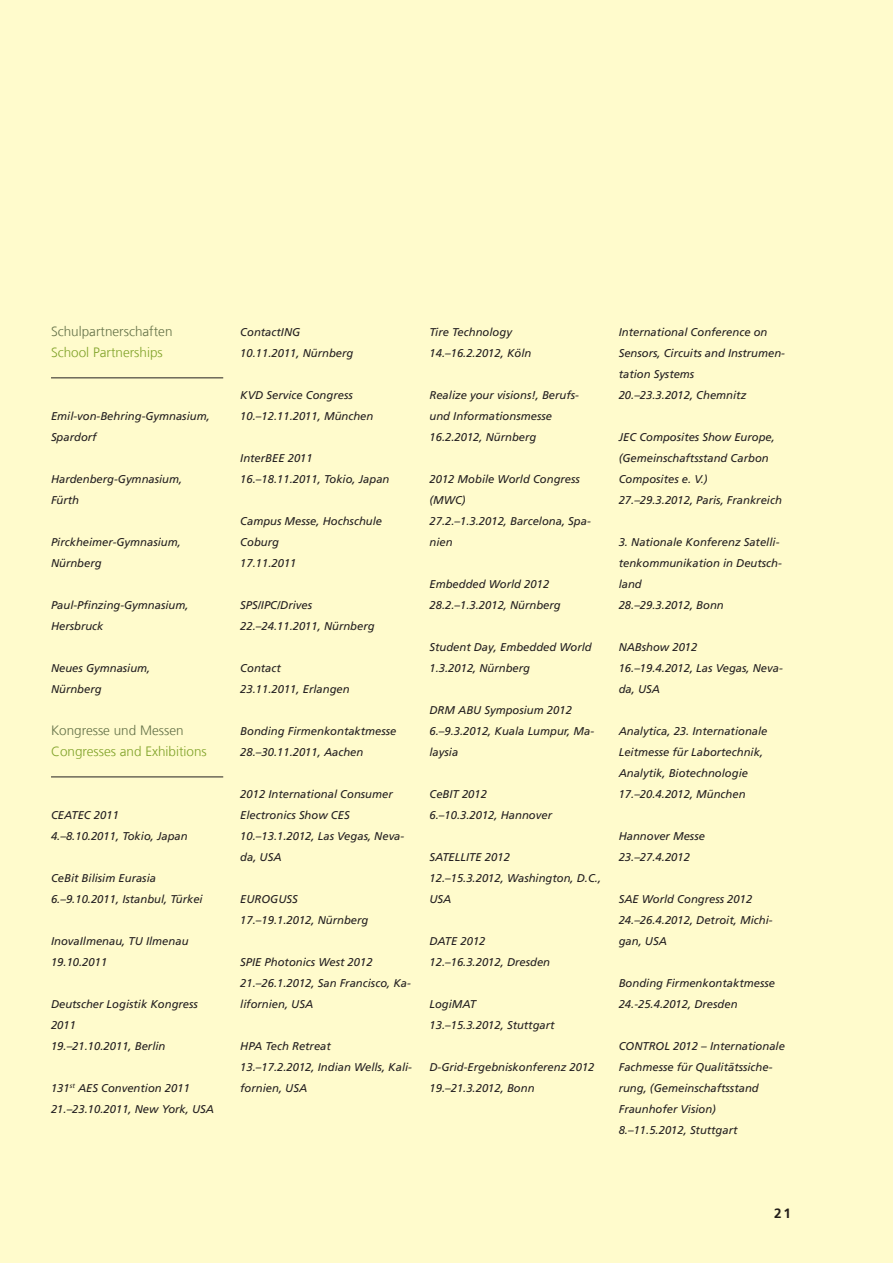
<style>
.page{position:relative;width:893px;height:1263px;background:#fffbcc}
.page>*{position:absolute;margin:0;border:0;box-sizing:border-box;transform-origin:0 0}
._05_Marginalie_Bildu{font:300 13.5px "Frutiger LT Com";color:#81a32a}
._06_Fließtext{font:300 13.5px "Frutiger LT Com";color:#657249}
._06_Fließtext-2{font:300 13.5px "Frutiger LT Com";color:#81a32a}
._05_Marginalie_Bildu-2{font:300 13.5px "Frutiger LT Com";color:#657249}
.t1{font:700 13.5px "Frutiger LT Com";color:#231f20}
._05_Marginalie_Bildu-3{font:italic 11.25px/21px "Frutiger LT Com";color:#231f20}
</style>
<div class="page">
<hr style="left:51px;top:378px;width:172px;height:1px;background:#231f20">
<hr style="left:51px;top:777px;width:172px;height:1px;background:#231f20">
<p class="_06_Fließtext" style="left:51px;top:323px;width:123px">Schulpartnerschaften</p>
<p class="_06_Fließtext-2" style="left:51px;top:344px;width:113px">School Partnerships</p>
<p class="_05_Marginalie_Bildu-3" style="left:51px;top:406px;width:160px">Emil-von-Behring-Gymnasium,<br>Spardorf</p>
<p class="_05_Marginalie_Bildu-3" style="left:51px;top:469px;width:133px">Hardenberg-Gymnasium,</p>
<p class="_05_Marginalie_Bildu-3" style="left:51px;top:490px;width:30px">Fürth</p>
<p class="_05_Marginalie_Bildu-3" style="left:51px;top:532px;width:131px">Pirckheimer-Gymnasium,<br>Nürnberg</p>
<p class="_05_Marginalie_Bildu-3" style="left:51px;top:595px;width:139px">Paul-Pfinzing-Gymnasium,<br>Hersbruck</p>
<p class="_05_Marginalie_Bildu-3" style="left:51px;top:658px;width:101px">Neues Gymnasium,</p>
<p class="_05_Marginalie_Bildu-3" style="left:51px;top:679px;width:52px">Nürnberg</p>
<p class="_05_Marginalie_Bildu-2" style="left:51px;top:722px;width:134px">Kongresse und Messen</p>
<p class="_05_Marginalie_Bildu" style="left:51px;top:743px;width:157px">Congresses and Exhibitions</p>
<p class="_05_Marginalie_Bildu-3" style="left:51px;top:805px;width:69px">CEATEC 2011</p>
<p class="_05_Marginalie_Bildu-3" style="left:51px;top:826px;width:138px">4.–8.10.2011, Tokio, Japan</p>
<p class="_05_Marginalie_Bildu-3" style="left:51px;top:868px;width:107px">CeBit Bilisim Eurasia</p>
<p class="_05_Marginalie_Bildu-3" style="left:51px;top:889px;width:153px">6.–9.10.2011, Istanbul, Türkei</p>
<p class="_05_Marginalie_Bildu-3" style="left:51px;top:931px;width:139px">InovaIlmenau, TU Ilmenau</p>
<p class="_05_Marginalie_Bildu-3" style="left:51px;top:952px;width:58px">19.10.2011</p>
<p class="_05_Marginalie_Bildu-3" style="left:51px;top:994px;width:148px">Deutscher Logistik Kongress<br>2011</p>
<p class="_05_Marginalie_Bildu-3" style="left:51px;top:1036px;width:116px">19.–21.10.2011, Berlin</p>
<p class="_05_Marginalie_Bildu-3" style="left:51px;top:1078px;width:140px">131<sup>st</sup> AES Convention 2011</p>
<p class="_05_Marginalie_Bildu-3" style="left:51px;top:1099px;width:164px">21.–23.10.2011, New York, USA</p>
<p class="_05_Marginalie_Bildu-3" style="left:240px;top:322px;width:61px">ContactING</p>
<p class="_05_Marginalie_Bildu-3" style="left:240px;top:343px;width:115px">10.11.2011, Nürnberg</p>
<p class="_05_Marginalie_Bildu-3" style="left:240px;top:385px;width:114px">KVD Service Congress</p>
<p class="_05_Marginalie_Bildu-3" style="left:240px;top:406px;width:135px">10.–12.11.2011, München</p>
<p class="_05_Marginalie_Bildu-3" style="left:240px;top:448px;width:74px">InterBEE 2011</p>
<p class="_05_Marginalie_Bildu-3" style="left:240px;top:469px;width:151px">16.–18.11.2011, Tokio, Japan</p>
<p class="_05_Marginalie_Bildu-3" style="left:240px;top:511px;width:143px">Campus Messe, Hochschule<br>Coburg</p>
<p class="_05_Marginalie_Bildu-3" style="left:240px;top:553px;width:58px">17.11.2011</p>
<p class="_05_Marginalie_Bildu-3" style="left:240px;top:595px;width:73px">SPS/IPC/Drives</p>
<p class="_05_Marginalie_Bildu-3" style="left:240px;top:616px;width:136px">22.–24.11.2011, Nürnberg</p>
<p class="_05_Marginalie_Bildu-3" style="left:240px;top:658px;width:42px">Contact</p>
<p class="_05_Marginalie_Bildu-3" style="left:240px;top:679px;width:111px">23.11.2011, Erlangen</p>
<p class="_05_Marginalie_Bildu-3" style="left:240px;top:721px;width:158px">Bonding Firmenkontaktmesse</p>
<p class="_05_Marginalie_Bildu-3" style="left:240px;top:742px;width:125px">28.–30.11.2011, Aachen</p>
<p class="_05_Marginalie_Bildu-3" style="left:240px;top:784px;width:154px">2012 International Consumer<br>Electronics Show CES</p>
<p class="_05_Marginalie_Bildu-3" style="left:240px;top:826px;width:166px">10.–13.1.2012, Las Vegas, Neva&shy;da, USA</p>
<p class="_05_Marginalie_Bildu-3" style="left:240px;top:889px;width:59px">EUROGUSS</p>
<p class="_05_Marginalie_Bildu-3" style="left:240px;top:910px;width:130px">17.–19.1.2012, Nürnberg</p>
<p class="_05_Marginalie_Bildu-3" style="left:240px;top:952px;width:134px">SPIE Photonics West 2012</p>
<p class="_05_Marginalie_Bildu-3" style="left:240px;top:973px;width:172px">21.–26.1.2012, San Francisco, Ka&shy;lifornien, USA</p>
<p class="_05_Marginalie_Bildu-3" style="left:240px;top:1036px;width:92px">HPA Tech Retreat</p>
<p class="_05_Marginalie_Bildu-3" style="left:240px;top:1057px;width:173px">13.–17.2.2012, Indian Wells, Kali&shy;fornien, USA</p>
<p class="_05_Marginalie_Bildu-3" style="left:429px;top:322px;width:84px">Tire Technology</p>
<p class="_05_Marginalie_Bildu-3" style="left:429px;top:343px;width:103px">14.–16.2.2012, Köln</p>
<p class="_05_Marginalie_Bildu-3" style="left:429px;top:385px;width:151px">Realize your visions!, Berufs&shy;und Informationsmesse</p>
<p class="_05_Marginalie_Bildu-3" style="left:429px;top:427px;width:108px">16.2.2012, Nürnberg</p>
<p class="_05_Marginalie_Bildu-3" style="left:429px;top:469px;width:152px">2012 Mobile World Congress (MWC)</p>
<p class="_05_Marginalie_Bildu-3" style="left:429px;top:511px;width:163px">27.2.–1.3.2012, Barcelona, Spa&shy;nien</p>
<p class="_05_Marginalie_Bildu-3" style="left:429px;top:574px;width:121px">Embedded World 2012</p>
<p class="_05_Marginalie_Bildu-3" style="left:429px;top:595px;width:133px">28.2.–1.3.2012, Nürnberg</p>
<p class="_05_Marginalie_Bildu-3" style="left:429px;top:637px;width:164px">Student Day, Embedded World</p>
<p class="_05_Marginalie_Bildu-3" style="left:429px;top:658px;width:102px">1.3.2012, Nürnberg</p>
<p class="_05_Marginalie_Bildu-3" style="left:429px;top:700px;width:144px">DRM ABU Symposium 2012</p>
<p class="_05_Marginalie_Bildu-3" style="left:429px;top:721px;width:166px">6.–9.3.2012, Kuala Lumpur, Ma&shy;laysia</p>
<p class="_05_Marginalie_Bildu-3" style="left:429px;top:784px;width:59px">CeBIT 2012</p>
<p class="_05_Marginalie_Bildu-3" style="left:429px;top:805px;width:124px">6.–10.3.2012, Hannover</p>
<p class="_05_Marginalie_Bildu-3" style="left:429px;top:847px;width:82px">SATELLITE 2012</p>
<p class="_05_Marginalie_Bildu-3" style="left:429px;top:868px;width:173px">12.–15.3.2012, Washington, D.C.,<br>USA</p>
<p class="_05_Marginalie_Bildu-3" style="left:429px;top:931px;width:58px">DATE 2012</p>
<p class="_05_Marginalie_Bildu-3" style="left:429px;top:952px;width:122px">12.–16.3.2012, Dresden</p>
<p class="_05_Marginalie_Bildu-3" style="left:429px;top:994px;width:48px">LogiMAT</p>
<p class="_05_Marginalie_Bildu-3" style="left:429px;top:1015px;width:127px">13.–15.3.2012, Stuttgart</p>
<p class="_05_Marginalie_Bildu-3" style="left:429px;top:1057px;width:167px">D-Grid-Ergebniskonferenz 2012</p>
<p class="_05_Marginalie_Bildu-3" style="left:429px;top:1078px;width:107px">19.–21.3.2012, Bonn</p>
<p class="_05_Marginalie_Bildu-3" style="left:619px;top:322px;width:168px">International Conference on<br>Sensors, Circuits and Instrumen&shy;tation Systems</p>
<p class="_05_Marginalie_Bildu-3" style="left:619px;top:385px;width:129px">20.–23.3.2012, Chemnitz</p>
<p class="_05_Marginalie_Bildu-3" style="left:619px;top:427px;width:158px">JEC Composites Show Europe, (Gemeinschaftsstand Carbon<br>Composites e. V.)</p>
<p class="_05_Marginalie_Bildu-3" style="left:619px;top:490px;width:165px">27.–29.3.2012, Paris, Frankreich</p>
<p class="_05_Marginalie_Bildu-3" style="left:619px;top:532px;width:165px">3. Nationale Konferenz Satelli&shy;tenkommunikation in Deutsch&shy;land</p>
<p class="_05_Marginalie_Bildu-3" style="left:619px;top:595px;width:107px">28.–29.3.2012, Bonn</p>
<p class="_05_Marginalie_Bildu-3" style="left:619px;top:637px;width:80px">NABshow 2012</p>
<p class="_05_Marginalie_Bildu-3" style="left:619px;top:658px;width:166px">16.–19.4.2012, Las Vegas, Neva&shy;da, USA</p>
<p class="_05_Marginalie_Bildu-3" style="left:619px;top:721px;width:150px">Analytica, 23. Internationale<br>Leitmesse für Labortechnik,<br>Analytik, Biotechnologie</p>
<p class="_05_Marginalie_Bildu-3" style="left:619px;top:784px;width:128px">17.–20.4.2012, München</p>
<p class="_05_Marginalie_Bildu-3" style="left:619px;top:826px;width:88px">Hannover Messe</p>
<p class="_05_Marginalie_Bildu-3" style="left:619px;top:847px;width:73px">23.–27.4.2012</p>
<p class="_05_Marginalie_Bildu-3" style="left:619px;top:889px;width:135px">SAE World Congress 2012</p>
<p class="_05_Marginalie_Bildu-3" style="left:619px;top:910px;width:155px">24.–26.4.2012, Detroit, Michi&shy;gan, USA</p>
<p class="_05_Marginalie_Bildu-3" style="left:619px;top:973px;width:158px">Bonding Firmenkontaktmesse</p>
<p class="_05_Marginalie_Bildu-3" style="left:619px;top:994px;width:120px">24.-25.4.2012, Dresden</p>
<p class="_05_Marginalie_Bildu-3" style="left:619px;top:1036px;width:168px">CONTROL 2012 – Internationale<br>Fachmesse für Qualitätssiche&shy;rung, (Gemeinschaftsstand<br>Fraunhofer Vision)</p>
<p class="_05_Marginalie_Bildu-3" style="left:619px;top:1120px;width:120px">8.–11.5.2012, Stuttgart</p>
<p class="t1" style="left:774px;top:1205px;width:18px">21</p>
</div>
